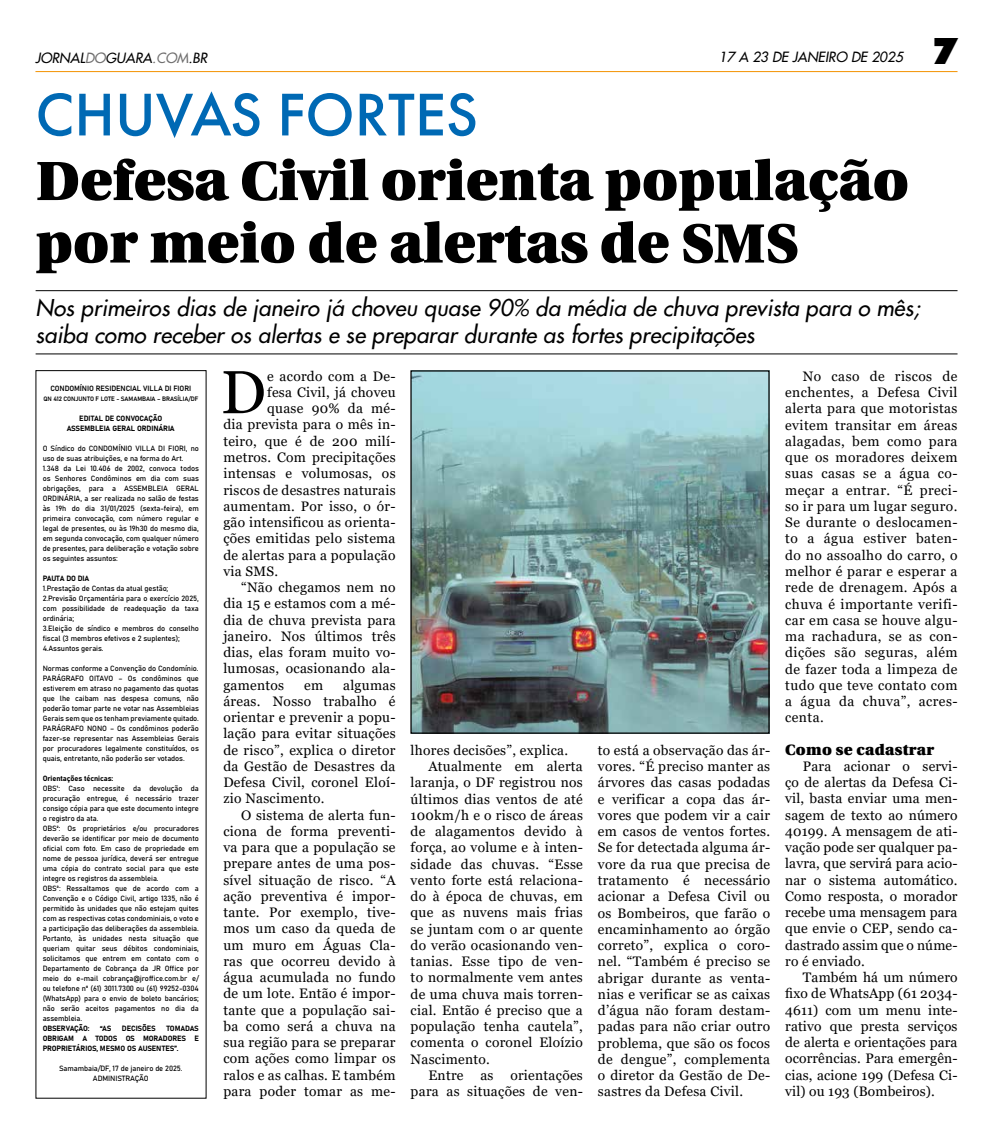
<style>
.page{position:relative;width:993px;height:1134px;background:#fff}
.page>*{position:absolute;margin:0;border:0;box-sizing:border-box;transform-origin:0 0}
.t1{font:500 62.5px "Futura PT";color:#0069b4}
.t2{font:60.62px "Georgia";color:#000}
.t3{font:900 55px/62.5px "Utopia";color:#000}
.t4{font:900 37px "Futura BT";color:#000}
.t5{font:italic 22.5px/27.5px "Futura 2";color:#000}
.t6{font:900 15px "Utopia";letter-spacing:.02em;color:#000}
.t7{font:13.75px/16.2px "Georgia";letter-spacing:.02em;color:#000;text-align:justify}
.t8{font:italic 13.75px "Futura 2";color:#000}
.t9{font:7.5px/10px "Bahnschrift";letter-spacing:-.01em;color:#000}
.t10{font:6.25px "Bahnschrift";letter-spacing:-.02em;color:#000}
.s1{color:#706f6f}
</style>
<div class="page">
<hr style="left:35px;top:71px;width:922px;height:1px;background:#f39200">
<hr style="left:36px;top:290px;width:921px;height:1px;background:#000">
<hr style="left:36px;top:354px;width:921px;height:1px;background:#000">
<img style="left:412px;top:372px;width:355px;height:360px">
<div style="left:410px;top:370px;width:359px;height:364px;border:1px solid #000"></div>
<p class="t8" style="left:35px;top:49px;width:173px">JORNAL<span class="s1">DO</span>GUARA<span class="s1">.COM</span>.BR</p>
<p class="t8" style="left:718px;top:47px;width:185px">17 A 23 DE JANEIRO DE 2025</p>
<h3 class="t4" style="left:931px;top:28px;width:27px">7</h3>
<h1 class="t1" style="left:35px;top:77px;width:444px">CHUVAS FORTES</h1>
<h3 class="t3" style="left:36px;top:150px;width:874px">Defesa Civil orienta população por meio de alertas de SMS</h3>
<h3 class="t5" style="left:36px;top:293px;width:885px">Nos primeiros dias de janeiro já choveu quase 90% da média de chuva prevista para o mês; saiba como receber os alertas e se preparar durante as fortes precipitações</h3>
<p class="t9" style="left:50px;top:383px;width:142px">CONDOMÍNIO RESIDENCIAL VILLA DI FIORI</p>
<p class="t10" style="left:43px;top:394px;width:156px">QN 412 CONJUNTO F LOTE - SAMAMBAIA – BRASÍLIA/DF</p>
<p class="t9" style="left:67px;top:413px;width:109px;text-align:center">EDITAL DE CONVOCAÇÃO<br>ASSEMBLEIA GERAL ORDINÁRIA</p>
<p class="t9" style="left:43px;top:443px;width:158px">O Síndico do CONDOMÍNIO VILLA DI FIORI, no uso de suas atribuições, e na forma do Art.<br>1.348 da Lei 10.406 de 2002, convoca todos os Senhores Condôminos em dia com suas obrigações, para a ASSEMBLEIA GERAL ORDINÁRIA, a ser realizada no salão de festas às 19h do dia 31/01/2025 (sexta-feira), em primeira convocação, com número regular e legal de presentes, ou às 19h30 do mesmo dia, em segunda convocação, com qualquer número de presentes, para deliberação e votação sobre os seguintes assuntos:</p>
<p class="t9" style="left:43px;top:573px;width:158px">PAUTA DO DIA<br>1.Prestação de Contas da atual gestão;<br>2.Previsão Orçamentária para o exercício 2025, com possibilidade de readequação da taxa ordinária;<br>3.Eleição de síndico e membros do conselho fiscal (3 membros efetivos e 2 suplentes);<br>4.Assuntos gerais.</p>
<p class="t9" style="left:43px;top:663px;width:158px;text-align:justify">Normas conforme a Convenção do Condomínio.<br>PARÁGRAFO OITAVO – Os condôminos que estiverem em atraso no pagamento das quotas que lhe caibam nas despesa comuns, não poderão tomar parte ne votar nas Assembleias Gerais sem que os tenham previamente quitado.<br>PARÁGRAFO NONO – Os condôminos poderão fazer-se representar nas Assembleias Gerais por procuradores legalmente constituídos, os quais, entretanto, não poderão ser votados.</p>
<p class="t9" style="left:43px;top:773px;width:158px">Orientações técnicas:<br>OBS¹: Caso necessite da devolução da procuração entregue, é necessário trazer consigo cópia para que este documento integre o registro da ata.<br>OBS²: Os proprietários e/ou procuradores deverão se identificar por meio de documento oficial com foto. Em caso de propriedade em nome de pessoa jurídica, deverá ser entregue uma cópia do contrato social para que este integre os registros da assembleia.<br>OBS³: Ressaltamos que de acordo com a Convenção e o Código Civil, artigo 1335, não é permitido às unidades que não estejam quites com as respectivas cotas condominiais, o voto e a participação das deliberações da assembleia.<br>Portanto, às unidades nesta situação que queriam quitar seus débitos condominiais, solicitamos que entrem em contato com o Departamento de Cobrança da JR Office por meio do e-mail cobrança@jroffice.com.br e/ ou telefone nº (61) 3011.7300 ou (61) 99252-0304 (WhatsApp) para o envio de boleto bancários; não serão aceitos pagamentos no dia da assembleia.<br>OBSERVAÇÃO:</p>
<h2 class="t2" style="left:220px;top:356px;width:47px">D</h2>
<p class="t7" style="left:267px;top:368px;width:130px">e acordo com a De-</p>
<p class="t7" style="left:785px;top:368px;width:174px;text-indent:18px">No caso de riscos de enchentes, a Defesa Civil alerta para que motoristas evitem transitar em áreas alagadas, bem como para que os moradores deixem suas casas se a água co&shy;meçar a entrar. “É preci&shy;so ir para um lugar seguro.<br>Se durante o deslocamen&shy;to a água estiver baten&shy;do no assoalho do carro, o melhor é parar e esperar a rede de drenagem. Após a chuva é importante verifi&shy;car em casa se houve algu&shy;ma rachadura, se as con&shy;dições são seguras, além de fazer toda a limpeza de tudo que teve contato com a água da chuva”, acres&shy;centa.</p>
<p class="t6" style="left:785px;top:741px;width:150px">Como se cadastrar</p>
<p class="t7" style="left:785px;top:758px;width:174px;text-indent:18px">Para acionar o servi&shy;ço de alertas da Defesa Ci&shy;vil, basta enviar uma men&shy;sagem de texto ao número 40199. A mensagem de ati&shy;vação pode ser qualquer pa&shy;lavra, que servirá para acio&shy;nar o sistema automático.<br>Como resposta, o morador recebe uma mensagem para que envie o CEP, sendo ca&shy;dastrado assim que o núme&shy;ro é enviado.</p>
<p class="t7" style="left:785px;top:969px;width:174px;text-indent:18px">Também há um número fixo de WhatsApp (61 2034- 4611) com um menu inte&shy;rativo que presta serviços de alerta e orientações para ocorrências. Para emergên&shy;cias, acione 199 (Defesa Ci&shy;vil) ou 193 (Bombeiros).</p>
<p class="t7" style="left:267px;top:384px;width:130px">fesa Civil, já choveu</p>
<p class="t7" style="left:267px;top:401px;width:130px">quase 90% da mé-</p>
<p class="t7" style="left:223px;top:417px;width:174px">dia prevista para o mês in-</p>
<p class="t7" style="left:223px;top:433px;width:174px">teiro, que é de 200 milí-</p>
<p class="t7" style="left:223px;top:449px;width:174px">metros. Com precipitações</p>
<p class="t7" style="left:223px;top:466px;width:174px">intensas e volumosas, os</p>
<p class="t7" style="left:223px;top:482px;width:174px">riscos de desastres naturais</p>
<p class="t7" style="left:223px;top:498px;width:174px">aumentam. Por isso, o ór-</p>
<p class="t7" style="left:223px;top:514px;width:174px">gão intensificou as orienta-</p>
<p class="t7" style="left:223px;top:531px;width:174px">ções emitidas pelo sistema</p>
<p class="t7" style="left:223px;top:547px;width:174px">de alertas para a população</p>
<p class="t7" style="left:223px;top:563px;width:56px">via SMS.</p>
<p class="t7" style="left:241px;top:579px;width:156px">“Não chegamos nem no</p>
<p class="t7" style="left:223px;top:596px;width:174px">dia 15 e estamos com a mé-</p>
<p class="t7" style="left:223px;top:612px;width:174px">dia de chuva prevista para</p>
<p class="t7" style="left:223px;top:628px;width:174px">janeiro. Nos últimos três</p>
<p class="t7" style="left:223px;top:644px;width:174px">dias, elas foram muito vo-</p>
<p class="t7" style="left:223px;top:661px;width:174px">lumosas, ocasionando ala-</p>
<p class="t7" style="left:223px;top:677px;width:62px">gamentos</p>
<p class="t7" style="left:304px;top:677px;width:21px">em</p>
<p class="t7" style="left:223px;top:677px;width:174px;text-indent:120px">algumas áreas. Nosso trabalho é orientar e prevenir a popu&shy;lação para evitar situações de risco”, explica o diretor da Gestão de Desastres da Defesa Civil, coronel Eloí&shy;zio Nascimento.</p>
<p class="t7" style="left:223px;top:807px;width:174px;text-indent:18px">O sistema de alerta fun&shy;ciona de forma preventi&shy;va para que a população se prepare antes de uma pos&shy;sível situação de risco. “A ação preventiva é impor&shy;tante. Por exemplo, tive&shy;mos um caso da queda de um muro em Águas Cla&shy;ras que ocorreu devido à água acumulada no fundo de um lote. Então é impor&shy;tante que a população sai&shy;ba como será a chuva na sua região para se preparar com ações como limpar os ralos e as calhas. E também para poder tomar as me-</p>
<p class="t7" style="left:410px;top:742px;width:159px">lhores decisões”, explica.</p>
<p class="t7" style="left:428px;top:758px;width:156px">Atualmente em alerta</p>
<p class="t7" style="left:410px;top:775px;width:174px">laranja, o DF registrou nos</p>
<p class="t7" style="left:410px;top:791px;width:174px">últimos dias ventos de até</p>
<p class="t7" style="left:410px;top:807px;width:174px">100km/h e o risco de áreas</p>
<p class="t7" style="left:410px;top:824px;width:174px">de alagamentos devido à</p>
<p class="t7" style="left:410px;top:840px;width:174px">força, ao volume e à inten-</p>
<p class="t7" style="left:410px;top:856px;width:174px">sidade das chuvas. “Esse</p>
<p class="t7" style="left:410px;top:872px;width:174px">vento forte está relaciona-</p>
<p class="t7" style="left:410px;top:889px;width:174px">do à época de chuvas, em</p>
<p class="t7" style="left:410px;top:905px;width:174px">que as nuvens mais frias</p>
<p class="t7" style="left:410px;top:921px;width:174px">se juntam com o ar quente</p>
<p class="t7" style="left:410px;top:937px;width:174px">do verão ocasionando ven-</p>
<p class="t7" style="left:410px;top:954px;width:174px">tanias. Esse tipo de ven-</p>
<p class="t7" style="left:410px;top:970px;width:174px">to normalmente vem antes</p>
<p class="t7" style="left:410px;top:986px;width:174px">de uma chuva mais torren-</p>
<p class="t7" style="left:410px;top:1002px;width:174px">cial. Então é preciso que a</p>
<p class="t7" style="left:410px;top:1019px;width:174px">população tenha cautela”,</p>
<p class="t7" style="left:410px;top:1035px;width:174px">comenta o coronel Eloízio</p>
<p class="t7" style="left:410px;top:1051px;width:81px">Nascimento.</p>
<p class="t7" style="left:428px;top:1067px;width:156px">Entre as orientações</p>
<p class="t7" style="left:410px;top:1084px;width:174px">para as situações de ven-</p>
<p class="t7" style="left:597px;top:742px;width:174px">to está a observação das ár&shy;vores. “É preciso manter as árvores das casas podadas e verificar a copa das ár&shy;vores que podem vir a cair em casos de ventos fortes.<br>Se for detectada alguma ár&shy;vore da rua que precisa de tratamento é necessário acionar a Defesa Civil ou os Bombeiros, que farão o encaminhamento ao órgão correto”, explica o coro&shy;nel. “Também é preciso se abrigar durante as venta&shy;nias e verificar se as caixas d’água não foram destam&shy;padas para não criar outro problema, que são os focos de dengue”, complementa o diretor da Gestão de De&shy;sastres da Defesa Civil.</p>
<p class="t9" style="left:100px;top:1023px;width:13px">“AS</p>
<p class="t9" style="left:122px;top:1023px;width:35px">DECISÕES</p>
<p class="t9" style="left:43px;top:1023px;width:158px;text-align:justify;text-indent:124px">TOMADAS OBRIGAM A TODOS OS MORADORES E PROPRIETÁRIOS, MESMO OS AUSENTES”.</p>
<p class="t9" style="left:59px;top:1063px;width:125px;text-align:center">Samambaia/DF, 17 de janeiro de 2025.<br>ADMINISTRAÇÃO</p>
</div>
